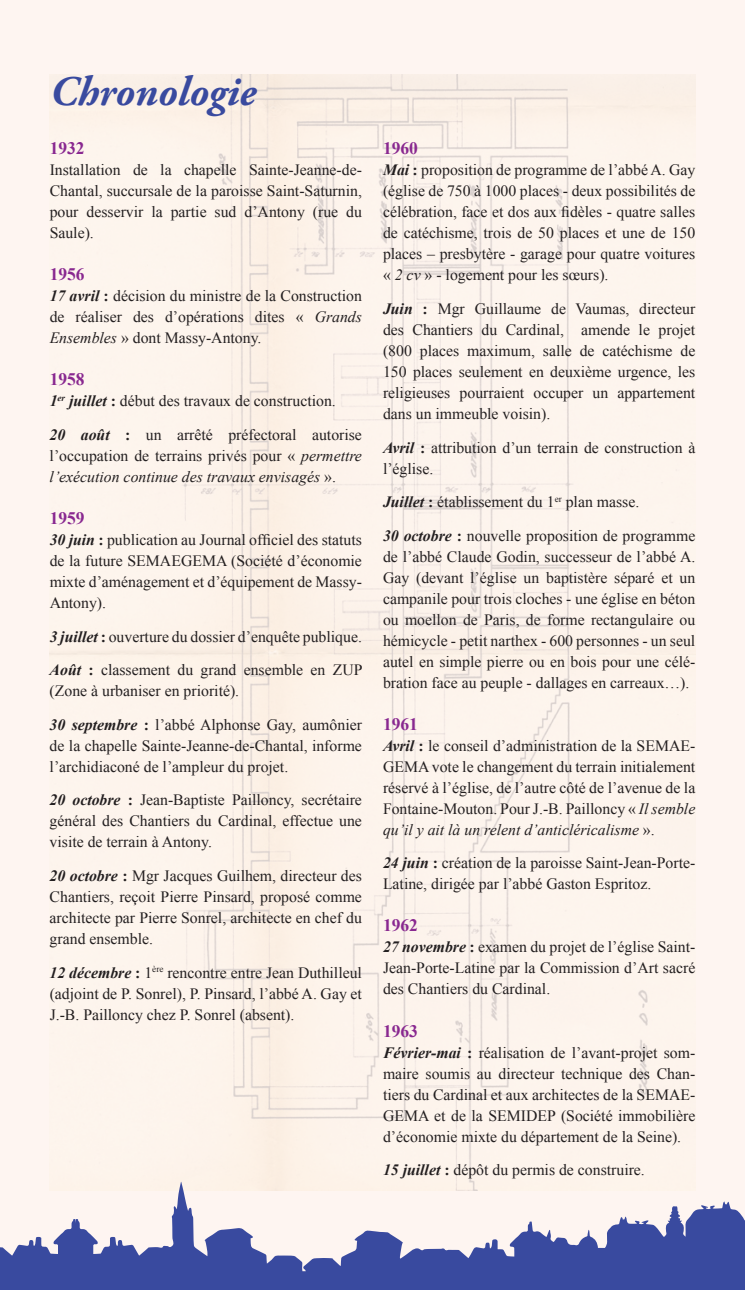
<style>
.page{position:relative;width:745px;height:1290px;background:#fff}
.page>*{position:absolute;margin:0;border:0;box-sizing:border-box;transform-origin:0 0}
.t1{font:italic 700 42px "Adobe Garamond Pro";color:#394a9f}
.t2{font:700 17.5px "Times New Roman";color:#892890}
.t3{font:15.75px/21px "Times New Roman";color:#231f20;text-align:justify}
.t4{font:italic 15.75px/21px "Times New Roman";color:#231f20}
.s1{font-weight:700;font-style:italic}
.s2{font-weight:700}
.s3{font-style:italic}
.s4{font-style:normal}
</style>
<div class="page">
<div style="left:0;top:0;width:744px;height:1290px;background:#fef5f1"></div>
<img style="left:50px;top:74px;width:644px;height:1108px">
<svg style="left:0;top:1228px;width:71px;height:62px"></svg>
<svg style="left:71px;top:1182px;width:673px;height:108px"></svg>
<h1 class="t1" style="left:50px;top:67px;width:208px">Chronologie</h1>
<p class="t2" style="left:50px;top:136px;width:36px">1932</p>
<p class="t3" style="left:50px;top:159px;width:313px">Installation de la chapelle Sainte-Jeanne-de-Chantal, succursale de la paroisse Saint-Saturnin, pour desservir la partie sud d’Antony (rue du Saule).</p>
<p class="t2" style="left:50px;top:262px;width:36px">1956</p>
<p class="t3" style="left:50px;top:285px;width:313px"><span class="s1">17 avril</span> <span class="s2">:</span> décision du ministre de la Construction de réaliser des d’opérations dites « <span class="s3">Grands Ensembles</span> » dont Massy-Antony.</p>
<p class="t2" style="left:50px;top:367px;width:36px">1958</p>
<p class="t3" style="left:50px;top:384px;width:313px;line-height:33.6px"><span class="s1">1</span><sup>er</sup> <span class="s1">juillet</span> <span class="s2">:</span> début des travaux de construction.<br><span class="s1">20 août</span> <span class="s2">:</span> un arrêté préfectoral autorise</p>
<p class="t4" style="left:50px;top:445px;width:313px"><span class="s4">l’occupation de terrains privés pour «</span> permettre l’exécution continue des travaux envisagés <span class="s4">».</span></p>
<p class="t2" style="left:50px;top:506px;width:36px">1959</p>
<p class="t3" style="left:50px;top:529px;width:313px"><span class="s1">30 juin</span> <span class="s2">:</span> publication au Journal officiel des statuts de la future SEMAEGEMA (Société d’économie mixte d’aménagement et d’équipement de Massy-Antony).</p>
<p class="t3" style="left:50px;top:619px;width:314px;line-height:33.6px"><span class="s1">3 juillet</span> <span class="s2">:</span> ouverture du dossier d’enquête publique.<br><span class="s1">Août</span> <span class="s2">:</span> classement du grand ensemble en ZUP</p>
<p class="t3" style="left:50px;top:674px;width:313px;line-height:33.6px">(Zone à urbaniser en priorité).<br><span class="s1">30 septembre</span> <span class="s2">:</span> l’abbé Alphonse Gay, aumônier</p>
<p class="t3" style="left:50px;top:735px;width:313px">de la chapelle Sainte-Jeanne-de-Chantal, informe l’archidiaconé de l’ampleur du projet.</p>
<p class="t3" style="left:50px;top:789px;width:313px"><span class="s1">20 octobre</span> <span class="s2">:</span> Jean-Baptiste Pailloncy, secrétaire général des Chantiers du Cardinal, effectue une visite de terrain à Antony.</p>
<p class="t3" style="left:50px;top:865px;width:313px"><span class="s1">20 octobre</span> <span class="s2">:</span> Mgr Jacques Guilhem, directeur des Chantiers, reçoit Pierre Pinsard, proposé comme architecte par Pierre Sonrel, architecte en chef du grand ensemble.</p>
<p class="t3" style="left:50px;top:962px;width:313px"><span class="s1">12 décembre</span> <span class="s2">:</span> 1<sup>ère</sup> rencontre entre Jean Duthilleul (adjoint de P. Sonrel), P. Pinsard, l’abbé A. Gay et J.-B. Pailloncy chez P. Sonrel (absent).</p>
<p class="t2" style="left:383px;top:136px;width:36px">1960</p>
<p class="t3" style="left:383px;top:159px;width:313px"><span class="s1">Mai</span> <span class="s2">:</span> proposition de programme de l’abbé A. Gay (église de 750 à 1000 places - deux possibilités de célébration, face et dos aux fidèles - quatre salles de catéchisme, trois de 50 places et une de 150 places – presbytère - garage pour quatre voitures « <span class="s3">2 cv</span> » - logement pour les sœurs).</p>
<p class="t3" style="left:383px;top:298px;width:313px"><span class="s1">Juin</span> <span class="s2">:</span> Mgr Guillaume de Vaumas, directeur des Chantiers du Cardinal, amende le projet (800 places maximum, salle de catéchisme de 150 places seulement en deuxième urgence, les religieuses pourraient occuper un appartement dans un immeuble voisin).</p>
<p class="t3" style="left:383px;top:436px;width:313px"><span class="s1">Avril</span> <span class="s2">:</span> attribution d’un terrain de construction à l’église.</p>
<p class="t3" style="left:383px;top:485px;width:313px;line-height:33.6px"><span class="s1">Juillet</span> <span class="s2">:</span> établissement du 1<sup>er</sup> plan masse.<br><span class="s1">30 octobre</span> <span class="s2">:</span> nouvelle proposition de programme</p>
<p class="t3" style="left:383px;top:546px;width:313px">de l’abbé Claude Godin, successeur de l’abbé A.<br>Gay (devant l’église un baptistère séparé et un campanile pour trois cloches - une église en béton ou moellon de Paris, de forme rectangulaire ou hémicycle - petit narthex - 600 personnes - un seul autel en simple pierre ou en bois pour une célé&shy;bration face au peuple - dallages en carreaux…).</p>
<p class="t2" style="left:383px;top:712px;width:36px">1961</p>
<p class="t3" style="left:383px;top:735px;width:313px"><span class="s1">Avril</span> <span class="s2">:</span> le conseil d’administration de la SEMAE-GEMA vote le changement du terrain initialement réservé à l’église, de l’autre côté de l’avenue de la Fontaine-Mouton. Pour J.-B. Pailloncy « <span class="s3">Il semble qu’il y ait là un relent d’anticléricalisme</span> ».</p>
<p class="t3" style="left:383px;top:852px;width:313px"><span class="s1">24 juin</span> <span class="s2">:</span> création de la paroisse Saint-Jean-Porte-<br>Latine, dirigée par l’abbé Gaston Espritoz.</p>
<p class="t2" style="left:383px;top:913px;width:36px">1962</p>
<p class="t3" style="left:383px;top:936px;width:313px"><span class="s1">27 novembre</span> <span class="s2">:</span> examen du projet de l’église Saint-Jean-Porte-Latine par la Commission d’Art sacré des Chantiers du Cardinal.</p>
<p class="t2" style="left:383px;top:1018px;width:36px">1963</p>
<p class="t3" style="left:383px;top:1041px;width:313px"><span class="s1">Février-mai</span> <span class="s2">:</span> réalisation de l’avant-projet som&shy;maire soumis au directeur technique des Chan&shy;tiers du Cardinal et aux architectes de la SEMAE-GEMA et de la SEMIDEP (Société immobilière d’économie mixte du département de la Seine).</p>
<p class="t3" style="left:383px;top:1159px;width:263px"><span class="s1">15 juillet</span> <span class="s2">:</span> dépôt du permis de construire.</p>
</div>
